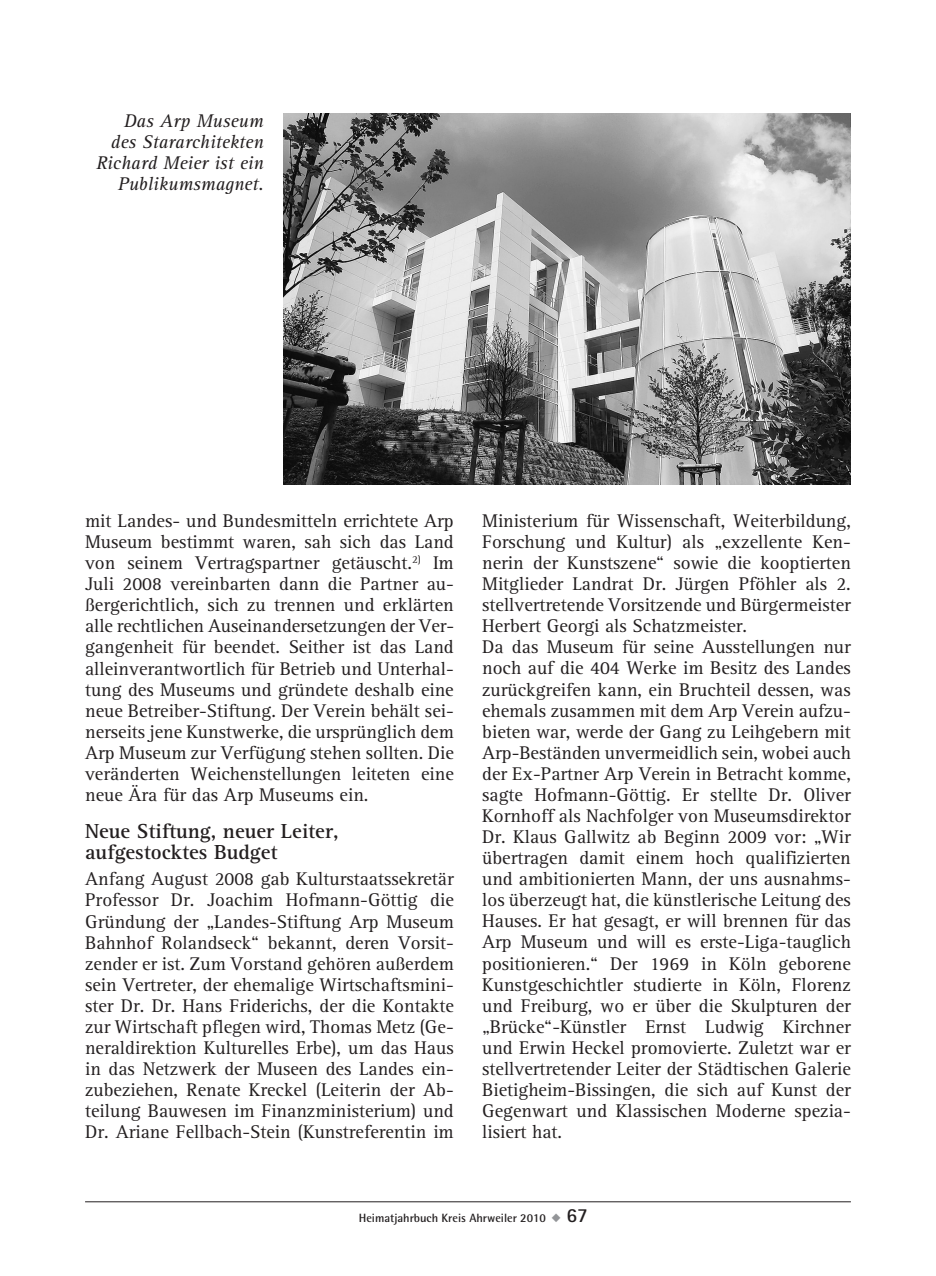
<style>
.page{position:relative;width:936px;height:1276px;background:#fff}
.page>*{position:absolute;margin:0;border:0;box-sizing:border-box;transform-origin:0 0}
.t1{font:700 21px/21px "AT Rotis Serif";color:#231f20}
.t2{font:19px/21px "AT Rotis Serif";color:#231f20;text-align:justify}
.t3{font:italic 19px/21px "AT Rotis Serif";color:#231f20;text-align:right}
.t4{font:700 12px "Rotis Semi Sans";color:#231f20}
.s1{color:#939598}
.s2{font-family:"Rotis Sans Serif";font-size:20px}
</style>
<div class="page">
<hr style="left:85px;top:1201px;width:765px;height:1px;background:#231f20">
<img style="left:283px;top:113px;width:567px;height:372px">
<p class="t3" style="left:96px;top:111px;width:169px">Das Arp Museum des Stararchitekten<br>Richard Meier ist ein<br>Publikumsmagnet.</p>
<p class="t2" style="left:85px;top:511px;width:370px">mit Landes- und Bundesmitteln errichtete Arp Museum bestimmt waren, sah sich das Land von seinem Vertragspartner getäuscht.<sup>2)</sup> Im Juli 2008 vereinbarten dann die Partner au&shy;ßergerichtlich, sich zu trennen und erklärten alle rechtlichen Auseinandersetzungen der Ver&shy;gangenheit für beendet. Seither ist das Land alleinverantwortlich für Betrieb und Unterhal&shy;tung des Museums und gründete deshalb eine neue Betreiber-Stiftung. Der Verein behält sei&shy;nerseits jene Kunstwerke, die ursprünglich dem Arp Museum zur Verfügung stehen sollten. Die veränderten Weichenstellungen leiteten eine neue Ära für das Arp Museums ein.</p>
<p class="t1" style="left:85px;top:820px;width:255px">Neue Stiftung, neuer Leiter, aufgestocktes Budget</p>
<p class="t2" style="left:85px;top:869px;width:370px">Anfang August 2008 gab Kulturstaatssekretär Professor Dr. Joachim Hofmann-Göttig die Gründung der „Landes-Stiftung Arp Museum Bahnhof Rolandseck“ bekannt, deren Vorsit&shy;zender er ist. Zum Vorstand gehören außerdem sein Vertreter, der ehemalige Wirtschaftsmini&shy;ster Dr. Dr. Hans Friderichs, der die Kontakte zur Wirtschaft pflegen wird, Thomas Metz (Ge&shy;neraldirektion Kulturelles Erbe), um das Haus in das Netzwerk der Museen des Landes ein&shy;zubeziehen, Renate Kreckel (Leiterin der Ab&shy;teilung Bauwesen im Finanzministerium) und Dr. Ariane Fellbach-Stein (Kunstreferentin im</p>
<p class="t2" style="left:482px;top:510px;width:370px;text-align:left">Ministerium für Wissenschaft, Weiterbildung, Forschung und Kultur) als „exzellente Ken&shy;nerin der Kunstszene“ sowie die kooptierten Mitglieder Landrat Dr. Jürgen Pföhler als 2. stellvertretende Vorsitzende und Bürgermeister Herbert Georgi als Schatzmeister.<br>Da das Museum für seine Ausstellungen nur noch auf die 404 Werke im Besitz des Landes zurückgreifen kann, ein Bruchteil dessen, was ehemals zusammen mit dem Arp Verein aufzu&shy;bieten war, werde der Gang zu Leihgebern mit Arp-Beständen unvermeidlich sein, wobei auch der Ex-Partner Arp Verein in Betracht komme, sagte Hofmann-Göttig. Er stellte Dr. Oliver Kornhoff als Nachfolger von Museumsdirektor Dr. Klaus Gallwitz ab Beginn 2009 vor: „Wir übertragen damit einem hoch qualifizierten und ambitionierten Mann, der uns ausnahms&shy;los überzeugt hat, die künstlerische Leitung des Hauses. Er hat gesagt, er will brennen für das Arp Museum und will es erste-Liga-tauglich positionieren.“ Der 1969 in Köln geborene Kunstgeschichtler studierte in Köln, Florenz und Freiburg, wo er über die Skulpturen der „Brücke“-Künstler Ernst Ludwig Kirchner und Erwin Heckel promovierte. Zuletzt war er stellvertretender Leiter der Städtischen Galerie Bietigheim-Bissingen, die sich auf Kunst der Gegenwart und Klassischen Moderne spezia&shy;lisiert hat.</p>
<p class="t4" style="left:359px;top:1210px;width:231px">Heimatjahrbuch Kreis Ahrweiler 2010 <span class="s1">◆</span> <span class="s2">67</span></p>
</div>
